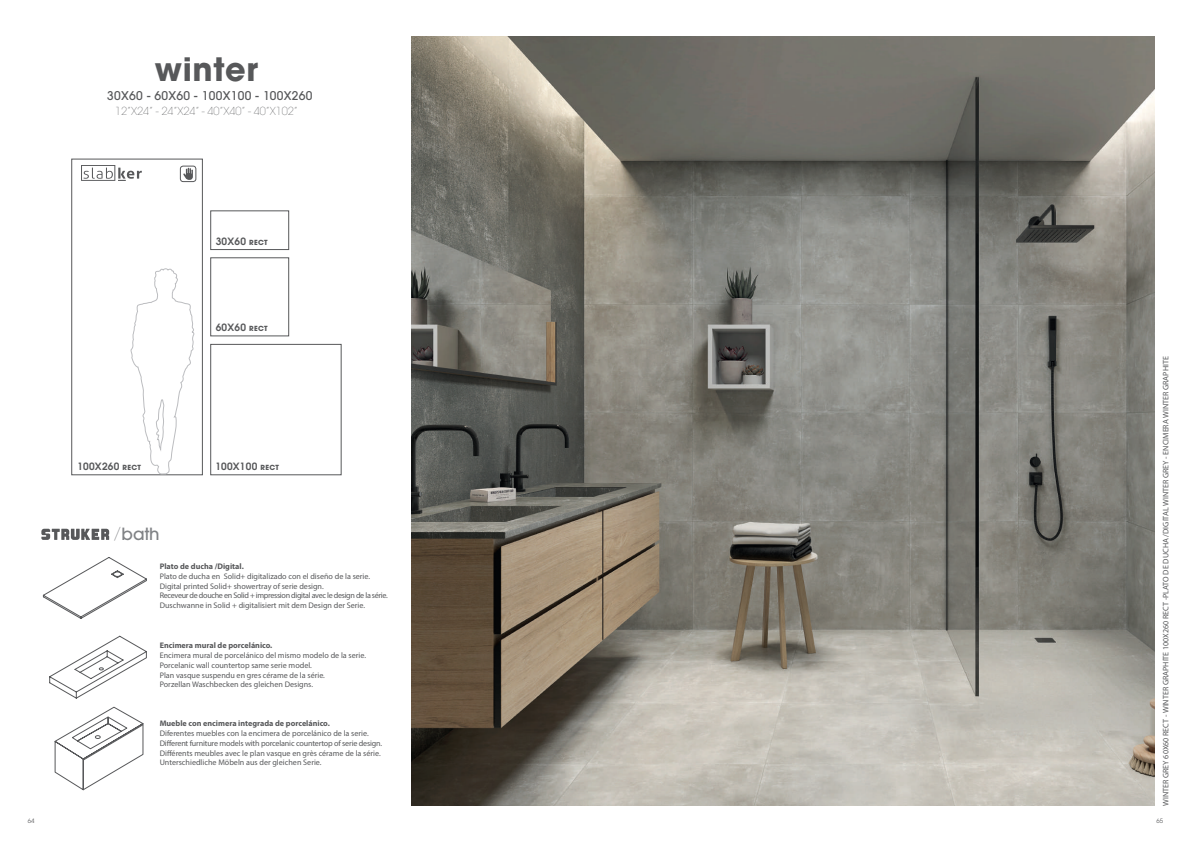
<style>
.page{position:relative;width:1191px;height:842px;background:#fff}
.page>*{position:absolute;margin:0;border:0;box-sizing:border-box;transform-origin:0 0}
.t1{font:700 32px "ITC Avant Garde Std";letter-spacing:.02em;color:#57585a}
.t2{font:500 16.7px "ITC Avant Garde Std";color:#808285}
.t3{font:500 12px "ITC Avant Garde Std";letter-spacing:.025em;color:#57585a}
.t4{font:200 11px "ITC Avant Garde Std";letter-spacing:-.01em;color:#57585a}
.t5{font:600 10px "ITC Avant Garde Std";letter-spacing:.025em;color:#57585a}
.t6{font:8.1px/9.7px "Myriad Pro";color:#57585a}
.t7{font:700 8.1px "Myriad Pro";color:#57585a}
.t8{font:8px "Myriad Pro";color:#57585a}
.t9{font:6px "ITC Avant Garde Std";color:#57585a}
.s1{font-weight:700;font-size:7px}
.s2{font-weight:200;font-stretch:condensed;font-size:16.4px}
</style>
<div class="page">
<div style="left:71px;top:159px;width:132px;height:316px;border:1px solid #57585a"></div>
<img style="left:411px;top:36px;width:744px;height:770px">
<svg style="left:130px;top:268px;width:65px;height:207px"></svg>
<svg style="left:43px;top:557px;width:104px;height:62px"></svg>
<svg style="left:49px;top:635px;width:98px;height:64px"></svg>
<svg style="left:41px;top:529px;width:68px;height:11px"></svg>
<svg style="left:81px;top:165px;width:61px;height:16px"></svg>
<svg style="left:183px;top:168px;width:10px;height:12px"></svg>
<div style="left:180px;top:166px;width:16px;height:16px;border:1px solid #57585a;border-radius:3px"></div>
<div style="left:210px;top:344px;width:131px;height:131px;border:1px solid #57585a"></div>
<div style="left:210px;top:257px;width:79px;height:79px;border:1px solid #57585a"></div>
<div style="left:210px;top:210px;width:79px;height:40px;border:1px solid #57585a"></div>
<svg style="left:54px;top:706px;width:90px;height:85px"></svg>
<h1 class="t1" style="left:155px;top:47px;width:105px">winter</h1>
<h3 class="t3" style="left:107px;top:88px;width:207px">30X60 - 60X60 - 100X100 - 100X260</h3>
<h3 class="t4" style="left:115px;top:104px;width:184px">12”X24” - 24”X24” - 40”X40” - 40”X102”</h3>
<p class="t5" style="left:216px;top:234px;width:53px">30X60 <span class="s1">RECT</span></p>
<p class="t5" style="left:77px;top:459px;width:65px">100X260 <span class="s1">RECT</span></p>
<h2 class="t2" style="left:115px;top:523px;width:46px"><span class="s2">/</span>bath</h2>
<p class="t5" style="left:216px;top:320px;width:53px">60X60 <span class="s1">RECT</span></p>
<p class="t5" style="left:215px;top:459px;width:65px">100X100 <span class="s1">RECT</span></p>
<p class="t7" style="left:160px;top:561px;width:86px">Plato de ducha /Digital.</p>
<p class="t6" style="left:160px;top:571px;width:230px">Plato de ducha en Solid+ digitalizado con el diseño de la serie.<br>Digital printed Solid+ showertray of serie design.<br>Receveur de douche en Solid + impression digital avec le design de la série.<br>Duschwanne in Solid + digitalisiert mit dem Design der Serie.</p>
<p class="t7" style="left:160px;top:640px;width:114px">Encimera mural de porcelánico.</p>
<p class="t6" style="left:160px;top:650px;width:208px">Encimera mural de porcelánico del mismo modelo de la serie.<br>Porcelanic wall countertop same serie model.<br>Plan vasque suspendu en gres cérame de la série.<br>Porzellan Waschbecken des gleichen Designs.</p>
<p class="t7" style="left:160px;top:718px;width:172px">Mueble con encimera integrada de porcelánico.</p>
<p class="t6" style="left:160px;top:728px;width:224px">Diferentes muebles con la encimera de porcelánico de la serie.<br>Different furniture models with porcelanic countertop of serie design.<br>Différents meubles avec le plan vasque en grès cérame de la série.<br>Unterschiedliche Möbeln aus der gleichen Serie.</p>
<p class="t8" style="left:1161px;top:806px;width:451px;rotate:-90deg">WINTER GREY 60X60 RECT - WINTER GRAPHITE 100X260 RECT -PLATO DE DUCHA /DIGITAL WINTER GREY - ENCIMERA WINTER GRAPHITE</p>
<p class="t9" style="left:28px;top:817px;width:8px">64</p>
<p class="t9" style="left:1156px;top:817px;width:8px">65</p>
</div>
